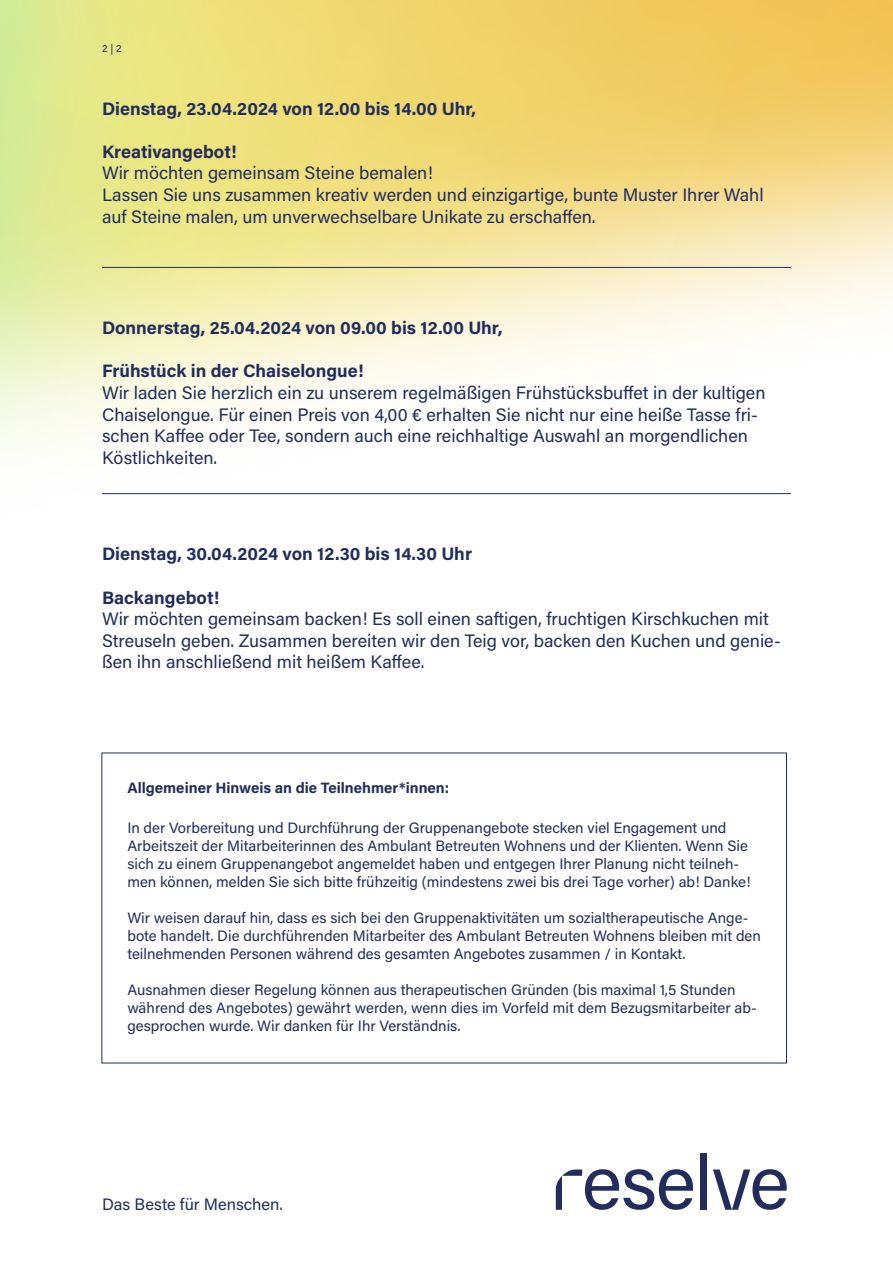
<style>
.page{position:relative;width:893px;height:1263px;background:#fff}
.page>*{position:absolute;margin:0;border:0;box-sizing:border-box;transform-origin:0 0}
.t1{font:18px/21.6px "Acumin Pro";color:#222d5d}
.t2{font:700 18px "Acumin Pro";color:#222d5d}
.t3{font:16.5px "Acumin Pro";color:#222d5d}
.t4{font:15px/18px "Acumin Pro";color:#222d5d}
.t5{font:700 15px "Acumin Pro";color:#222d5d}
.t6{font:10.5px "Acumin Pro";color:#222d5d}
</style>
<div class="page">
<img style="left:0;top:0;width:893px;height:753px">
<hr style="left:102px;top:267px;width:689px;height:1px;background:#222d5d">
<hr style="left:102px;top:493px;width:689px;height:1px;background:#222d5d">
<div style="left:700px;top:1153px;width:7px;height:57px;background:#222d5d"></div>
<svg style="left:713px;top:1169px;width:74px;height:41px"></svg>
<svg style="left:556px;top:1169px;width:137px;height:41px"></svg>
<p class="t6" style="left:102px;top:41px;width:21px">2 | 2</p>
<p class="t2" style="left:102px;top:96px;width:376px">Dienstag, 23.04.2024 von 12.00 bis 14.00 Uhr,</p>
<p class="t2" style="left:102px;top:139px;width:136px">Kreativangebot!</p>
<p class="t1" style="left:102px;top:162px;width:663px">Wir möchten gemeinsam Steine bemalen!<br>Lassen Sie uns zusammen kreativ werden und einzigartige, bunte Muster Ihrer Wahl auf Steine malen, um unverwechselbare Unikate zu erschaffen.</p>
<p class="t2" style="left:102px;top:315px;width:402px">Donnerstag, 25.04.2024 von 09.00 bis 12.00 Uhr,</p>
<p class="t2" style="left:102px;top:358px;width:263px">Frühstück in der Chaiselongue!</p>
<p class="t1" style="left:102px;top:381px;width:665px">Wir laden Sie herzlich ein zu unserem regelmäßigen Frühstücksbuffet in der kultigen Chaiselongue. Für einen Preis von 4,00 € erhalten Sie nicht nur eine heiße Tasse fri&shy;schen Kaffee oder Tee, sondern auch eine reichhaltige Auswahl an morgendlichen Köstlichkeiten.</p>
<p class="t2" style="left:102px;top:541px;width:372px">Dienstag, 30.04.2024 von 12.30 bis 14.30 Uhr</p>
<p class="t2" style="left:102px;top:585px;width:119px">Backangebot!</p>
<p class="t1" style="left:102px;top:607px;width:680px">Wir möchten gemeinsam backen! Es soll einen saftigen, fruchtigen Kirschkuchen mit<br>Streuseln geben. Zusammen bereiten wir den Teig vor, backen den Kuchen und genie&shy;ßen ihn anschließend mit heißem Kaffee.</p>
<p class="t5" style="left:127px;top:777px;width:323px">Allgemeiner Hinweis an die Teilnehmer*innen:</p>
<p class="t4" style="left:127px;top:818px;width:625px">In der Vorbereitung und Durchführung der Gruppenangebote stecken viel Engagement und Arbeitszeit der Mitarbeiterinnen des Ambulant Betreuten Wohnens und der Klienten. Wenn Sie sich zu einem Gruppenangebot angemeldet haben und entgegen Ihrer Planung nicht teilneh&shy;men können, melden Sie sich bitte frühzeitig (mindestens zwei bis drei Tage vorher) ab! Danke!</p>
<p class="t4" style="left:127px;top:908px;width:635px">Wir weisen darauf hin, dass es sich bei den Gruppenaktivitäten um sozialtherapeutische Ange&shy;bote handelt. Die durchführenden Mitarbeiter des Ambulant Betreuten Wohnens bleiben mit den teilnehmenden Personen während des gesamten Angebotes zusammen / in Kontakt.</p>
<p class="t4" style="left:127px;top:980px;width:631px">Ausnahmen dieser Regelung können aus therapeutischen Gründen (bis maximal 1,5 Stunden während des Angebotes) gewährt werden, wenn dies im Vorfeld mit dem Bezugsmitarbeiter ab&shy;gesprochen wurde. Wir danken für Ihr Verständnis.</p>
<p class="t3" style="left:102px;top:1192px;width:182px">Das Beste für Menschen.</p>
</div>
